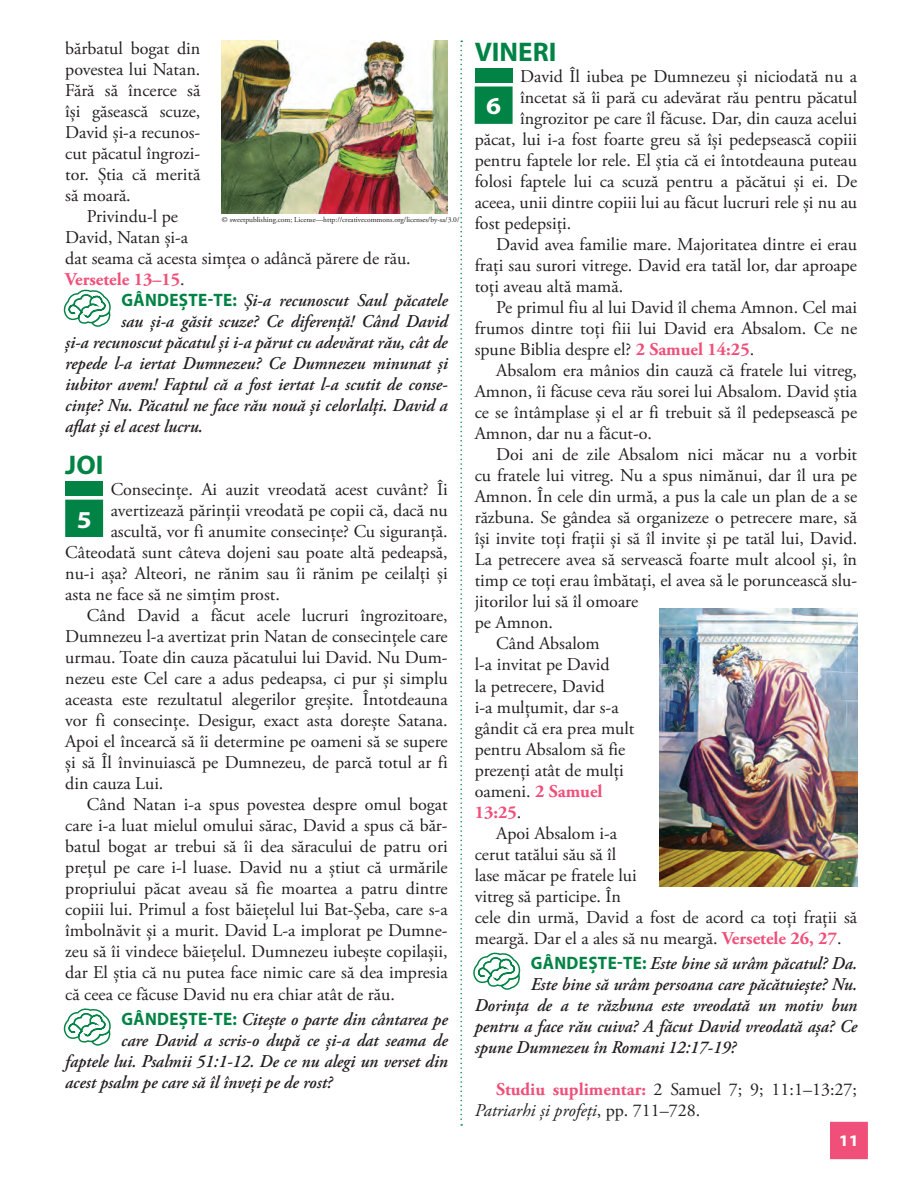
<style>
.page{position:relative;width:919px;height:1189px;background:#fff}
.page>*{position:absolute;margin:0;border:0;box-sizing:border-box;transform-origin:0 0}
.t1{font:700 27px "Myriad Pro";color:#008344}
.t2{font:700 24.3px "Myriad Pro";color:#fff;scale:1.11 1}
.t3{font:18px/21px "Adobe Garamond Pro";color:#231f20}
.t4{font:italic 600 18px "Adobe Garamond Pro";color:#231f20;scale:.95 1}
.t5{font:700 18px "Adobe Garamond Pro";color:#f04f79}
.t6{font:700 16.2px "Myriad Pro";color:#fff;scale:1.11 1}
.t7{font:7.5px "Adobe Garamond Pro";color:#231f20}
.s1{font-weight:700;color:#f04f79}
.s2{font-family:"Myriad Pro";font-weight:700;font-style:normal;color:#008344}
.s3{font-weight:400;color:#231f20}
.s4{font-style:italic}
</style>
<div class="page">
<svg style="left:460px;top:41px;width:2px;height:1084px"></svg>
<svg style="left:64px;top:290px;width:47px;height:37px"></svg>
<div style="left:65px;top:481px;width:38px;height:14px;background:#008344"></div>
<svg style="left:65px;top:499px;width:38px;height:38px"></svg>
<div style="left:73px;top:507px;width:22px;height:21px;background:#008344"></div>
<svg style="left:64px;top:1008px;width:47px;height:38px"></svg>
<div style="left:474px;top:68px;width:38px;height:15px;background:#008344"></div>
<svg style="left:474px;top:86px;width:38px;height:38px"></svg>
<div style="left:482px;top:94px;width:23px;height:21px;background:#008344"></div>
<svg style="left:473px;top:952px;width:47px;height:38px"></svg>
<img style="left:659px;top:608px;width:197px;height:278px">
<img style="left:222px;top:41px;width:225px;height:172px">
<svg style="left:830px;top:1121px;width:37px;height:37px"></svg>
<p class="t3" style="left:65px;top:38px;width:137px;text-align:justify">bărbatul bogat din povestea lui Natan.<br>Fără să încerce să își găsească scuze, David și-a recunos&shy;cut păcatul îngrozi&shy;tor. Știa că merită să moară.</p>
<p class="t3" style="left:65px;top:206px;width:347px;text-indent:22px">Privindu-l pe<br>David, Natan și-a<br>dat seama că acesta simțea o adâncă părere de rău.<br><span class="s1">Versetele 13–15</span>.</p>
<p class="t4" style="left:121px;top:289px;width:345px"><span class="s2">GÂNDEȘTE-TE:</span> Și-a recunoscut Saul păcatele</p>
<p class="t4" style="left:121px;top:311px;width:345px">sau și-a găsit scuze? Ce diferență! Când David</p>
<p class="t4" style="left:65px;top:332px;width:404px">și-a recunoscut păcatul și i-a părut cu adevărat rău, cât de</p>
<p class="t4" style="left:65px;top:353px;width:404px">repede l-a iertat Dumnezeu? Ce Dumnezeu minunat și</p>
<p class="t4" style="left:65px;top:374px;width:404px">iubitor avem! Faptul că a fost iertat l-a scutit de conse-</p>
<p class="t4" style="left:65px;top:395px;width:404px">cințe? Nu. Păcatul ne face rău nouă și celorlalți. David a</p>
<p class="t4" style="left:65px;top:416px;width:146px">aflat și el acest lucru.</p>
<h1 class="t1" style="left:65px;top:447px;width:40px">JOI</h1>
<h2 class="t2" style="left:77px;top:503px;width:15px">5</h2>
<p class="t7" style="left:222px;top:215px;width:239px">© sweetpublishing.com; License—http://creativecommons.org/licenses/by-sa/3.0/</p>
<p class="t3" style="left:111px;top:479px;width:338px">Consecințe. Ai auzit vreodată acest cuvânt? Îi</p>
<p class="t3" style="left:111px;top:500px;width:338px">avertizează părinții vreodată pe copii că, dacă nu</p>
<p class="t3" style="left:111px;top:521px;width:338px">ascultă, vor fi anumite consecințe? Cu siguranță.</p>
<p class="t3" style="left:65px;top:542px;width:384px">Câteodată sunt câteva dojeni sau poate altă pedeapsă,</p>
<p class="t3" style="left:65px;top:563px;width:384px">nu-i așa? Alteori, ne rănim sau îi rănim pe ceilalți și</p>
<p class="t3" style="left:65px;top:584px;width:216px">asta ne face să ne simțim prost.</p>
<p class="t3" style="left:87px;top:605px;width:362px">Când David a făcut acele lucruri îngrozitoare,</p>
<p class="t3" style="left:65px;top:626px;width:384px">Dumnezeu l-a avertizat prin Natan de consecințele care</p>
<p class="t3" style="left:65px;top:647px;width:384px">urmau. Toate din cauza păcatului lui David. Nu Dum-</p>
<p class="t3" style="left:65px;top:668px;width:384px">nezeu este Cel care a adus pedeapsa, ci pur și simplu</p>
<p class="t3" style="left:65px;top:689px;width:384px">aceasta este rezultatul alegerilor greșite. Întotdeauna</p>
<p class="t3" style="left:65px;top:710px;width:384px">vor fi consecințe. Desigur, exact asta dorește Satana.</p>
<p class="t3" style="left:65px;top:731px;width:383px">Apoi el încearcă să îi determine pe oameni să se supere</p>
<p class="t3" style="left:65px;top:752px;width:384px">și să Îl învinuiască pe Dumnezeu, de parcă totul ar fi</p>
<p class="t3" style="left:65px;top:773px;width:100px">din cauza Lui.</p>
<p class="t3" style="left:87px;top:794px;width:362px">Când Natan i-a spus povestea despre omul bogat</p>
<p class="t3" style="left:65px;top:815px;width:384px">care i-a luat mielul omului sărac, David a spus că băr-</p>
<p class="t3" style="left:65px;top:836px;width:384px">batul bogat ar trebui să îi dea săracului de patru ori</p>
<p class="t3" style="left:65px;top:857px;width:384px">prețul pe care i-l luase. David nu a știut că urmările</p>
<p class="t3" style="left:65px;top:878px;width:384px">propriului păcat aveau să fie moartea a patru dintre</p>
<p class="t3" style="left:65px;top:899px;width:383px">copiii lui. Primul a fost băiețelul lui Bat-Șeba, care s-a</p>
<p class="t3" style="left:65px;top:920px;width:383px">îmbolnăvit și a murit. David L-a implorat pe Dumne-</p>
<p class="t3" style="left:65px;top:941px;width:384px">zeu să îi vindece băiețelul. Dumnezeu iubește copilașii,</p>
<p class="t3" style="left:65px;top:962px;width:384px">dar El știa că nu putea face nimic care să dea impresia</p>
<p class="t3" style="left:65px;top:983px;width:331px">că ceea ce făcuse David nu era chiar atât de rău.</p>
<p class="t4" style="left:121px;top:1008px;width:345px"><span class="s2">GÂNDEȘTE-TE:</span> Citește o parte din cântarea pe</p>
<p class="t4" style="left:121px;top:1029px;width:345px">care David a scris-o după ce și-a dat seama de</p>
<p class="t4" style="left:65px;top:1050px;width:404px">faptele lui. Psalmii 51:1-12. De ce nu alegi un verset din</p>
<p class="t4" style="left:65px;top:1071px;width:283px">acest psalm pe care să îl înveți pe de rost?</p>
<h1 class="t1" style="left:474px;top:34px;width:83px">VINERI</h1>
<h2 class="t2" style="left:486px;top:90px;width:15px">6</h2>
<p class="t3" style="left:520px;top:66px;width:338px">David Îl iubea pe Dumnezeu și niciodată nu a</p>
<p class="t3" style="left:520px;top:87px;width:338px">încetat să îi pară cu adevărat rău pentru păcatul</p>
<p class="t3" style="left:520px;top:108px;width:338px">îngrozitor pe care îl făcuse. Dar, din cauza acelui</p>
<p class="t3" style="left:474px;top:129px;width:384px">păcat, lui i-a fost foarte greu să își pedepsească copiii</p>
<p class="t3" style="left:474px;top:150px;width:384px">pentru faptele lor rele. El știa că ei întotdeauna puteau</p>
<p class="t3" style="left:474px;top:171px;width:384px">folosi faptele lui ca scuză pentru a păcătui și ei. De</p>
<p class="t3" style="left:474px;top:192px;width:384px">aceea, unii dintre copiii lui au făcut lucruri rele și nu au</p>
<p class="t3" style="left:474px;top:213px;width:98px">fost pedepsiți.</p>
<p class="t3" style="left:496px;top:234px;width:362px">David avea familie mare. Majoritatea dintre ei erau</p>
<p class="t3" style="left:474px;top:255px;width:384px">frați sau surori vitrege. David era tatăl lor, dar aproape</p>
<p class="t3" style="left:474px;top:276px;width:150px">toți aveau altă mamă.</p>
<p class="t3" style="left:496px;top:297px;width:362px">Pe primul fiu al lui David îl chema Amnon. Cel mai</p>
<p class="t3" style="left:474px;top:318px;width:384px">frumos dintre toți fiii lui David era Absalom. Ce ne</p>
<p class="t3" style="left:474px;top:339px;width:281px">spune Biblia despre el? <span class="s1">2 Samuel 14:25</span>.</p>
<p class="t3" style="left:496px;top:360px;width:362px">Absalom era mânios din cauză că fratele lui vitreg,</p>
<p class="t3" style="left:474px;top:381px;width:384px">Amnon, îi făcuse ceva rău sorei lui Absalom. David știa</p>
<p class="t3" style="left:474px;top:402px;width:384px">ce se întâmplase și el ar fi trebuit să îl pedepsească pe</p>
<p class="t3" style="left:474px;top:423px;width:179px">Amnon, dar nu a făcut-o.</p>
<p class="t3" style="left:496px;top:444px;width:362px">Doi ani de zile Absalom nici măcar nu a vorbit</p>
<p class="t3" style="left:474px;top:465px;width:384px">cu fratele lui vitreg. Nu a spus nimănui, dar îl ura pe</p>
<p class="t3" style="left:474px;top:486px;width:384px">Amnon. În cele din urmă, a pus la cale un plan de a se</p>
<p class="t3" style="left:474px;top:507px;width:383px">răzbuna. Se gândea să organizeze o petrecere mare, să</p>
<p class="t3" style="left:474px;top:528px;width:384px">își invite toți frații și să îl invite și pe tatăl lui, David.</p>
<p class="t3" style="left:474px;top:549px;width:384px">La petrecere avea să servească foarte mult alcool și, în</p>
<p class="t3" style="left:474px;top:570px;width:384px">timp ce toți erau îmbătați, el avea să le poruncească slu-</p>
<p class="t3" style="left:474px;top:591px;width:165px">jitorilor lui să îl omoare</p>
<p class="t3" style="left:474px;top:612px;width:80px">pe Amnon.</p>
<p class="t3" style="left:496px;top:633px;width:105px">Când Absalom</p>
<p class="t3" style="left:474px;top:654px;width:136px">l-a invitat pe David</p>
<p class="t3" style="left:474px;top:675px;width:131px">la petrecere, David</p>
<p class="t3" style="left:474px;top:696px;width:145px">i-a mulțumit, dar s-a</p>
<p class="t3" style="left:474px;top:717px;width:161px">gândit că era prea mult</p>
<p class="t3" style="left:474px;top:738px;width:152px">pentru Absalom să fie</p>
<p class="t3" style="left:474px;top:759px;width:150px">prezenți atât de mulți</p>
<p class="t3" style="left:474px;top:780px;width:129px">oameni. <span class="s1">2 Samuel</span></p>
<p class="t5" style="left:474px;top:801px;width:48px">13:25<span class="s3">.</span></p>
<p class="t3" style="left:496px;top:822px;width:122px">Apoi Absalom i-a</p>
<p class="t3" style="left:474px;top:843px;width:143px">cerut tatălui său să îl</p>
<p class="t3" style="left:474px;top:864px;width:163px">lase măcar pe fratele lui</p>
<p class="t3" style="left:474px;top:885px;width:148px">vitreg să participe. În</p>
<p class="t3" style="left:474px;top:906px;width:384px">cele din urmă, David a fost de acord ca toți frații să</p>
<p class="t3" style="left:474px;top:927px;width:368px">meargă. Dar el a ales să nu meargă. <span class="s1">Versetele 26, 27</span>.</p>
<p class="t4" style="left:530px;top:952px;width:345px"><span class="s2">GÂNDEȘTE-TE:</span> Este bine să urâm păcatul? Da.</p>
<p class="t4" style="left:530px;top:973px;width:345px">Este bine să urâm persoana care păcătuiește? Nu.</p>
<p class="t4" style="left:474px;top:994px;width:404px">Dorința de a te răzbuna este vreodată un motiv bun</p>
<p class="t4" style="left:474px;top:1015px;width:404px">pentru a face rău cuiva? A făcut David vreodată așa? Ce</p>
<p class="t4" style="left:474px;top:1036px;width:276px">spune Dumnezeu în Romani 12:17-19?</p>
<p class="t3" style="left:474px;top:1078px;width:384px;text-indent:22px"><span class="s1">Studiu suplimentar:</span> 2 Samuel 7; 9; 11:1–13:27;<br><span class="s4">Patriarhi și profeți</span>, pp. 711–728.</p>
<p class="t6" style="left:838px;top:1129px;width:19px">11</p>
</div>
